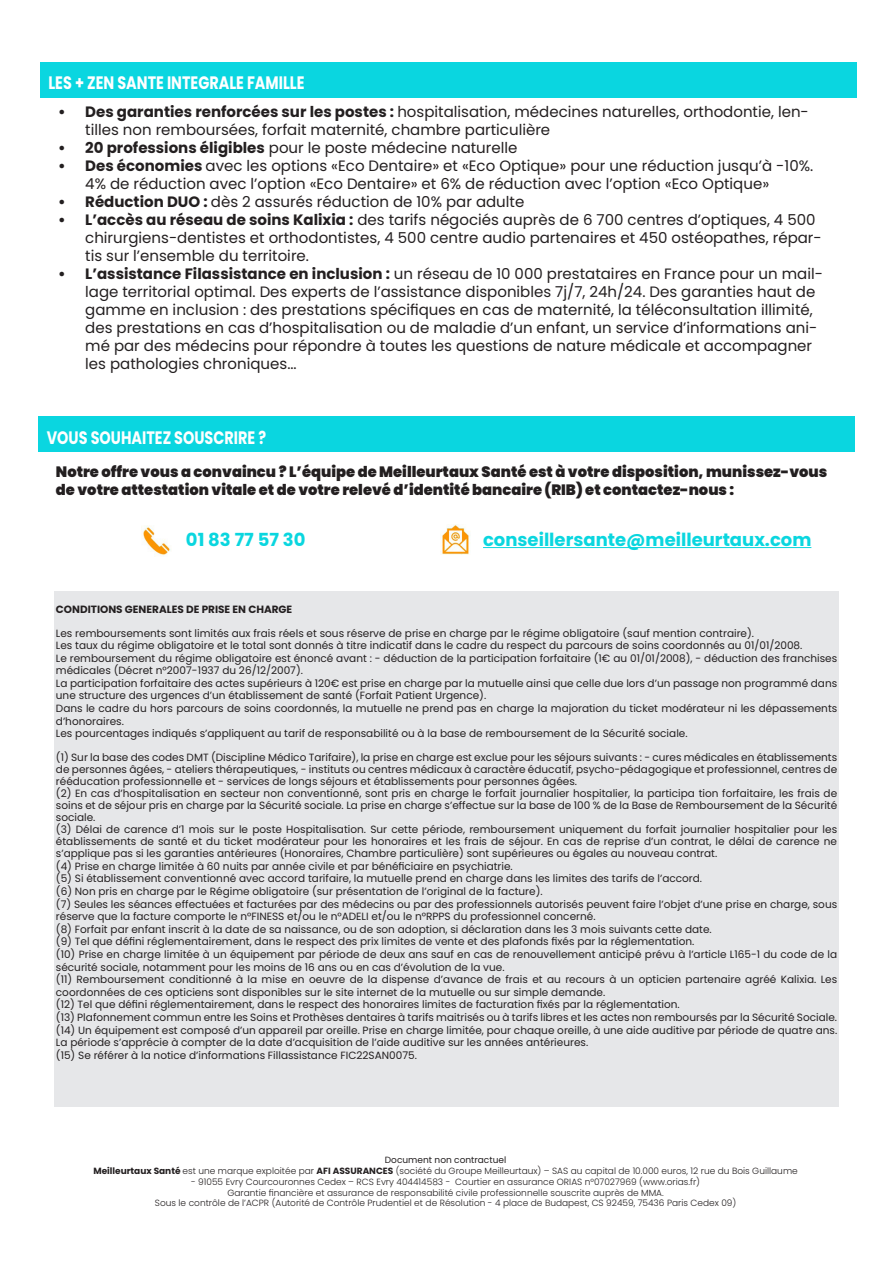
<style>
.page{position:relative;width:893px;height:1263px;background:#fff}
.page>*{position:absolute;margin:0;border:0;box-sizing:border-box;transform-origin:0 0}
.Titre_en_gras{font:700 18px "Poppins";color:#fff;scale:.8 1}
.t1{font:700 18px "Poppins";color:#0ad6df}
.t2{font:15px/18px "Poppins";color:#231f20}
.t3{font:900 15px/18px "Poppins";color:#231f20}
.t4{font:10.5px/12.6px "Poppins";color:#231f20}
.t5{font:700 10.5px "Poppins";color:#231f20}
.t6{font:300 9px "Poppins";color:#231f20}
.t7{font:9px "Poppins";color:#231f20}
.s1{font-weight:700}
</style>
<div class="page">
<div style="left:54px;top:591px;width:785px;height:515px;background:#e6e7e9"></div>
<hr style="left:483px;top:547px;width:328px;height:1px;background:#0ad6df">
<img style="left:141px;top:526px;width:30px;height:31px">
<img style="left:440px;top:524px;width:29px;height:31px">
<div style="left:40px;top:62px;width:816px;height:36px;background:#0ad6e0"></div>
<div style="left:38px;top:416px;width:817px;height:36px;background:#0ad6e0"></div>
<p class="Titre_en_gras" style="left:48px;top:73px;width:322px">LES + ZEN SANTE INTEGRALE FAMILLE</p>
<p class="t2" style="left:85px;top:103px;width:725px;text-indent:-27px"><span class="s1">• Des garanties renforcées sur les postes :</span> hospitalisation, médecines naturelles, orthodontie, len&shy;tilles non remboursées, forfait maternité, chambre particulière</p>
<p class="t2" style="left:58px;top:139px;width:461px"><span class="s1">• 20 professions éligibles</span> pour le poste médecine naturelle</p>
<p class="t2" style="left:85px;top:157px;width:729px;text-indent:-27px"><span class="s1">• Des économies</span> avec les options «Eco Dentaire» et «Eco Optique» pour une réduction jusqu’à -10%.<br>4% de réduction avec l’option «Eco Dentaire» et 6% de réduction avec l’option «Eco Optique»</p>
<p class="t2" style="left:58px;top:193px;width:468px"><span class="s1">• Réduction DUO :</span> dès 2 assurés réduction de 10% par adulte</p>
<p class="t2" style="left:85px;top:211px;width:738px;text-indent:-27px"><span class="s1">• L’accès au réseau de soins Kalixia :</span> des tarifs négociés auprès de 6 700 centres d’optiques, 4 500 chirurgiens-dentistes et orthodontistes, 4 500 centre audio partenaires et 450 ostéopathes, répar&shy;tis sur l’ensemble du territoire.</p>
<p class="t2" style="left:85px;top:265px;width:739px;text-indent:-27px"><span class="s1">• L’assistance Filassistance en inclusion :</span> un réseau de 10 000 prestataires en France pour un mail&shy;lage territorial optimal. Des experts de l’assistance disponibles 7j/7, 24h/24. Des garanties haut de gamme en inclusion : des prestations spécifiques en cas de maternité, la téléconsultation illimité, des prestations en cas d’hospitalisation ou de maladie d’un enfant, un service d’informations ani&shy;mé par des médecins pour répondre à toutes les questions de nature médicale et accompagner les pathologies chroniques...</p>
<p class="Titre_en_gras" style="left:47px;top:427px;width:276px">VOUS SOUHAITEZ SOUSCRIRE ?</p>
<p class="t3" style="left:56px;top:463px;width:773px">Notre offre vous a convaincu ? L’équipe de Meilleurtaux Santé est à votre disposition, munissez-vous de votre attestation vitale et de votre relevé d’identité bancaire (RIB) et contactez-nous :</p>
<p class="t1" style="left:186px;top:529px;width:121px">01 83 77 57 30</p>
<p class="t1" style="left:483px;top:529px;width:330px">conseillersante@meilleurtaux.com</p>
<p class="t5" style="left:56px;top:603px;width:238px">CONDITIONS GENERALES DE PRISE EN CHARGE</p>
<p class="t4" style="left:56px;top:627px;width:700px">Les remboursements sont limités aux frais réels et sous réserve de prise en charge par le régime obligatoire (sauf mention contraire).</p>
<p class="t4" style="left:56px;top:639px;width:748px">Les taux du régime obligatoire et le total sont donnés à titre indicatif dans le cadre du respect du parcours de soins coordonnés au 01/01/2008.</p>
<p class="t4" style="left:56px;top:652px;width:783px">Le remboursement du régime obligatoire est énoncé avant : - déduction de la participation forfaitaire (1€ au 01/01/2008), - déduction des franchises médicales (Décret n°2007-1937 du 26/12/2007).</p>
<p class="t4" style="left:56px;top:677px;width:783px">La participation forfaitaire des actes supérieurs à 120€ est prise en charge par la mutuelle ainsi que celle due lors d’un passage non programmé dans une structure des urgences d’un établissement de santé (Forfait Patient Urgence).</p>
<p class="t4" style="left:56px;top:702px;width:783px">Dans le cadre du hors parcours de soins coordonnés, la mutuelle ne prend pas en charge la majoration du ticket modérateur ni les dépassements d’honoraires.</p>
<p class="t4" style="left:56px;top:727px;width:633px">Les pourcentages indiqués s’appliquent au tarif de responsabilité ou à la base de remboursement de la Sécurité sociale.</p>
<p class="t4" style="left:56px;top:752px;width:783px;line-height:12px;text-align:justify">(1) Sur la base des codes DMT (Discipline Médico Tarifaire), la prise en charge est exclue pour les séjours suivants : - cures médicales en établissements de personnes âgées, - ateliers thérapeutiques, - instituts ou centres médicaux à caractère éducatif, psycho-pédagogique et professionnel, centres de rééducation professionnelle et - services de longs séjours et établissements pour personnes âgées.</p>
<p class="t4" style="left:56px;top:788px;width:783px;line-height:12px;text-align:justify">(2) En cas d’hospitalisation en secteur non conventionné, sont pris en charge le forfait journalier hospitalier, la participa tion forfaitaire, les frais de soins et de séjour pris en charge par la Sécurité sociale. La prise en charge s’effectue sur la base de 100 % de la Base de Remboursement de la Sécurité sociale.</p>
<p class="t4" style="left:56px;top:824px;width:783px;line-height:12px;text-align:justify">(3) Délai de carence d’1 mois sur le poste Hospitalisation. Sur cette période, remboursement uniquement du forfait journalier hospitalier pour les établissements de santé et du ticket modérateur pour les honoraires et les frais de séjour. En cas de reprise d’un contrat, le délai de carence ne s’applique pas si les garanties antérieures (Honoraires, Chambre particulière) sont supérieures ou égales au nouveau contrat.</p>
<p class="t4" style="left:56px;top:860px;width:458px">(4) Prise en charge limitée à 60 nuits par année civile et par bénéficiaire en psychiatrie.</p>
<p class="t4" style="left:56px;top:872px;width:648px">(5) Si établissement conventionné avec accord tarifaire, la mutuelle prend en charge dans les limites des tarifs de l’accord.</p>
<p class="t4" style="left:56px;top:885px;width:488px">(6) Non pris en charge par le Régime obligatoire (sur présentation de l’original de la facture).</p>
<p class="t4" style="left:56px;top:898px;width:783px">(7) Seules les séances effectuées et facturées par des médecins ou par des professionnels autorisés peuvent faire l’objet d’une prise en charge, sous réserve que la facture comporte le n°FINESS et/ou le n°ADELI et/ou le n°RPPS du professionnel concerné.</p>
<p class="t4" style="left:56px;top:923px;width:657px">(8) Forfait par enfant inscrit à la date de sa naissance, ou de son adoption, si déclaration dans les 3 mois suivants cette date.</p>
<p class="t4" style="left:56px;top:935px;width:640px">(9) Tel que défini réglementairement, dans le respect des prix limites de vente et des plafonds fixés par la réglementation.</p>
<p class="t4" style="left:56px;top:948px;width:783px">(10) Prise en charge limitée à un équipement par période de deux ans sauf en cas de renouvellement anticipé prévu à l’article L165-1 du code de la sécurité sociale, notamment pour les moins de 16 ans ou en cas d’évolution de la vue.</p>
<p class="t4" style="left:56px;top:973px;width:783px">(11) Remboursement conditionné à la mise en oeuvre de la dispense d’avance de frais et au recours à un opticien partenaire agréé Kalixia. Les coordonnées de ces opticiens sont disponibles sur le site internet de la mutuelle ou sur simple demande.</p>
<p class="t4" style="left:56px;top:998px;width:625px">(12) Tel que défini réglementairement, dans le respect des honoraires limites de facturation fixés par la réglementation.</p>
<p class="t4" style="left:56px;top:1011px;width:783px">(13) Plafonnement commun entre les Soins et Prothèses dentaires à tarifs maitrisés ou à tarifs libres et les actes non remboursés par la Sécurité Sociale.</p>
<p class="t4" style="left:56px;top:1024px;width:783px">(14) Un équipement est composé d’un appareil par oreille. Prise en charge limitée, pour chaque oreille, à une aide auditive par période de quatre ans.<br>La période s’apprécie à compter de la date d’acquisition de l’aide auditive sur les années antérieures.</p>
<p class="t4" style="left:56px;top:1049px;width:362px">(15) Se référer à la notice d’informations Fillassistance FIC22SAN0075.</p>
<p class="t7" style="left:385px;top:1155px;width:123px">Document non contractuel</p>
<p class="t6" style="left:93px;top:1165px;width:706px"><span class="s1">Meilleurtaux Santé</span> est une marque exploitée par <span class="s1">AFI ASSURANCES</span> (société du Groupe Meilleurtaux) – SAS au capital de 10.000 euros, 12 rue du Bois Guillaume</p>
<p class="t6" style="left:191px;top:1176px;width:510px">- 91055 Evry Courcouronnes Cedex – RCS Evry 404414583 - Courtier en assurance ORIAS n°07027969 (www.orias.fr)</p>
<p class="t6" style="left:227px;top:1187px;width:438px">Garantie financière et assurance de responsabilité civile professionnelle souscrite auprès de MMA.</p>
<p class="t6" style="left:155px;top:1198px;width:583px">Sous le contrôle de l’ACPR (Autorité de Contrôle Prudentiel et de Résolution - 4 place de Budapest, CS 92459, 75436 Paris Cedex 09)</p>
</div>
